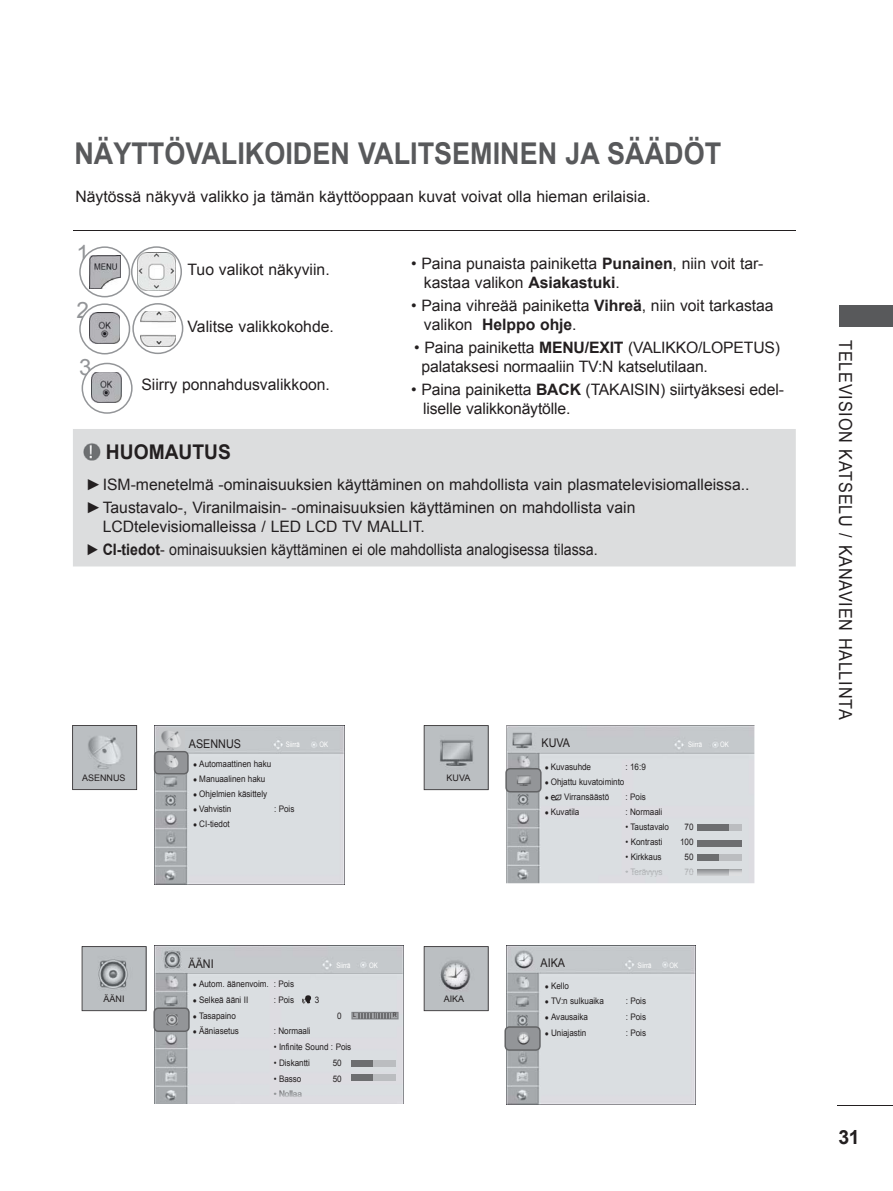
<style>
.page{position:relative;width:893px;height:1191px;background:#fff}
.page>*{position:absolute;margin:0;border:0;box-sizing:border-box;transform-origin:0 0}
.t1{font:700 30px "Arial";color:#58595b;scale:.9 1}
.t2{font:22.5px "Arial";color:#939598}
.t3{font:700 20.25px "Arial";color:#231f20;scale:.95 1}
.t4{font:700 19.5px "Arial";color:#231f20}
.t5{font:18px "Arial";letter-spacing:.05em;color:#231f20;scale:.9 1}
.t6{font:15.75px/19.5px "Arial";color:#231f20}
.t7{font:12px "Arial";color:#231f20;scale:.9 1}
.t8{font:9px "Arial";letter-spacing:-.005em;color:#231f20;scale:.9 1}
.t9{font:9px "Arial";letter-spacing:-.005em;color:#231f20}
.t10{font:9px "Arial";color:#acaeb0;scale:.9 1}
.t11{font:9px "Arial";letter-spacing:-.005em;color:#8e9092;scale:.9 1}
.t12{font:7.5px "Arial";color:#fff;scale:.8 1}
.t13{font:6px "Arial";color:#231f20;scale:.9 1}
.s1{font-weight:700}
.s2{font-size:7.5px}
.s3{color:#707274}
.s4{font-family:"LG Display Eng"}
</style>
<div class="page">
<hr style="left:838px;top:1105px;width:55px;height:1px;background:#231f20">
<div style="left:839px;top:305px;width:54px;height:22px;background:#58595b"></div>
<hr style="left:73px;top:230px;width:723px;height:1px;background:#231f20">
<div style="left:73px;top:429px;width:723px;height:137px;background:#dcddde"></div>
<img style="left:80px;top:442px;width:24px;height:24px">
<svg style="left:79px;top:246px;width:103px;height:51px"></svg>
<svg style="left:79px;top:303px;width:104px;height:51px"></svg>
<svg style="left:82px;top:363px;width:51px;height:51px"></svg>
<img style="left:155px;top:725px;width:189px;height:159px">
<img style="left:159px;top:728px;width:25px;height:23px">
<svg style="left:72px;top:725px;width:65px;height:65px"></svg>
<svg style="left:424px;top:725px;width:65px;height:65px"></svg>
<svg style="left:82px;top:946px;width:64px;height:65px"></svg>
<img style="left:506px;top:725px;width:248px;height:158px">
<img style="left:508px;top:728px;width:31px;height:22px">
<div style="left:719px;top:824px;width:23px;height:6px;background:#bbbdc0"></div>
<div style="left:697px;top:854px;width:23px;height:6px;background:#6d6e70"></div>
<div style="left:719px;top:854px;width:23px;height:6px;background:#bbbdc0"></div>
<div style="left:697px;top:824px;width:31px;height:6px;background:#6d6e70"></div>
<div style="left:697px;top:840px;width:45px;height:6px;background:#6d6e70"></div>
<img style="left:728px;top:869px;width:14px;height:6px">
<svg style="left:697px;top:869px;width:31px;height:6px"></svg>
<img style="left:155px;top:945px;width:248px;height:158px">
<img style="left:161px;top:948px;width:20px;height:22px">
<svg style="left:351px;top:1011px;width:48px;height:8px"></svg>
<div style="left:351px;top:1060px;width:23px;height:6px;background:#6d6e70"></div>
<div style="left:373px;top:1060px;width:23px;height:6px;background:#bbbdc0"></div>
<div style="left:351px;top:1074px;width:23px;height:6px;background:#6d6e70"></div>
<div style="left:373px;top:1074px;width:23px;height:6px;background:#bbbdc0"></div>
<svg style="left:302px;top:995px;width:9px;height:8px"></svg>
<svg style="left:424px;top:946px;width:65px;height:65px"></svg>
<img style="left:507px;top:945px;width:189px;height:159px">
<img style="left:511px;top:949px;width:25px;height:21px">
<svg style="left:154px;top:751px;width:35px;height:23px"></svg>
<svg style="left:505px;top:768px;width:37px;height:24px"></svg>
<svg style="left:153px;top:1007px;width:37px;height:25px"></svg>
<svg style="left:504px;top:1026px;width:37px;height:24px"></svg>
<h1 class="t1" style="left:74px;top:137px;width:720px">NÄYTTÖVALIKOIDEN VALITSEMINEN JA SÄÄDÖT</h1>
<p class="t6" style="left:75px;top:187px;width:577px">Näytössä näkyvä valikko ja tämän käyttöoppaan kuvat voivat olla hieman erilaisia.</p>
<h2 class="t2" style="left:77px;top:241px;width:14px">1</h2>
<h2 class="t2" style="left:77px;top:298px;width:14px">2</h2>
<h2 class="t2" style="left:79px;top:355px;width:14px">3</h2>
<p class="t6" style="left:188px;top:259px;width:144px">Tuo valikot näkyviin.</p>
<p class="t6" style="left:188px;top:316px;width:148px">Valitse valikkokohde.</p>
<p class="t6" style="left:141px;top:375px;width:190px">Siirry ponnahdusvalikkoon.</p>
<p class="t6" style="left:424px;top:254px;width:341px;text-indent:-13px">• Paina punaista painiketta <span class="s1">Punainen</span>, niin voit tar&shy;kastaa valikon <span class="s1">Asiakastuki</span>.</p>
<p class="t6" style="left:424px;top:296px;width:351px;text-indent:-13px">• Paina vihreää painiketta <span class="s1">Vihreä</span>, niin voit tarkastaa valikon <span class="s1">Helppo ohje</span>.</p>
<p class="t6" style="left:422px;top:338px;width:360px;text-indent:-7px">• Paina painiketta <span class="s1">MENU/EXIT</span> (VALIKKO/LOPETUS) palataksesi normaaliin TV:N katselutilaan.</p>
<p class="t6" style="left:423px;top:380px;width:362px;text-indent:-12px">• Paina painiketta <span class="s1">BACK</span> (TAKAISIN) siirtyäksesi edel&shy;liselle valikkonäytölle.</p>
<p class="t3" style="left:106px;top:441px;width:133px">HUOMAUTUS</p>
<p class="t6" style="left:86px;top:474px;width:665px;line-height:22.5px">►ISM-menetelmä -ominaisuuksien käyttäminen on mahdollista vain plasmatelevisiomalleissa.. ►Taustavalo-, Viranilmaisin- -ominaisuuksien käyttäminen on mahdollista vain</p>
<p class="t6" style="left:86px;top:515px;width:514px;line-height:22.5px;text-indent:17px">LCDtelevisiomalleissa / LED LCD TV MALLIT.<br>► <span class="s1">CI-tiedot</span>- ominaisuuksien käyttäminen ei ole mahdollista analogisessa tilassa.</p>
<p class="t7" style="left:189px;top:737px;width:60px">ASENNUS</p>
<p class="t12" style="left:286px;top:740px;width:19px">Siirrä</p>
<p class="t12" style="left:319px;top:740px;width:12px">OK</p>
<p class="t8" style="left:193px;top:759px;width:88px"><span class="s2">●</span> Automaattinen haku</p>
<p class="t8" style="left:193px;top:774px;width:82px"><span class="s2">●</span> Manuaalinen haku</p>
<p class="t8" style="left:193px;top:789px;width:84px"><span class="s2">●</span> Ohjelmien käsittely</p>
<p class="t8" style="left:193px;top:804px;width:44px"><span class="s2">●</span> Vahvistin</p>
<p class="t8" style="left:274px;top:804px;width:24px">: Pois</p>
<p class="t8" style="left:193px;top:819px;width:42px"><span class="s2">●</span> CI-tiedot</p>
<p class="t9" style="left:82px;top:773px;width:45px">ASENNUS</p>
<p class="t9" style="left:447px;top:773px;width:25px">KUVA</p>
<p class="t9" style="left:104px;top:994px;width:23px">ÄÄNI</p>
<p class="t7" style="left:189px;top:957px;width:30px">ÄÄNI</p>
<p class="t12" style="left:336px;top:960px;width:19px">Siirrä</p>
<p class="t12" style="left:369px;top:961px;width:12px">OK</p>
<p class="t8" style="left:193px;top:979px;width:114px"><span class="s2">●</span> Autom. äänenvoim. : Pois</p>
<p class="t8" style="left:193px;top:994px;width:63px"><span class="s2">●</span> Selkeä ääni II</p>
<p class="t8" style="left:274px;top:994px;width:24px">: Pois</p>
<p class="t8" style="left:315px;top:994px;width:7px">3</p>
<p class="t8" style="left:193px;top:1010px;width:49px"><span class="s2">●</span> Tasapaino</p>
<p class="t8" style="left:337px;top:1010px;width:7px">0</p>
<p class="t8" style="left:193px;top:1026px;width:53px"><span class="s2">●</span> Ääniasetus</p>
<p class="t8" style="left:274px;top:1026px;width:43px">: Normaali</p>
<p class="t8" style="left:274px;top:1042px;width:88px">• Infinite Sound : Pois</p>
<p class="t8" style="left:274px;top:1057px;width:42px">• Diskantti</p>
<p class="t8" style="left:333px;top:1057px;width:11px">50</p>
<p class="t8" style="left:274px;top:1073px;width:32px">• Basso</p>
<p class="t8" style="left:333px;top:1073px;width:11px">50</p>
<p class="t11" style="left:274px;top:1089px;width:33px">• No<span class="s3">ll</span>aa</p>
<p class="t13" style="left:353px;top:1012px;width:5px">L</p>
<p class="t13" style="left:393px;top:1012px;width:6px">R</p>
<p class="t9" style="left:444px;top:994px;width:22px">AIKA</p>
<p class="t7" style="left:542px;top:736px;width:33px">KUVA</p>
<p class="t12" style="left:688px;top:740px;width:19px">Siirrä</p>
<p class="t12" style="left:720px;top:740px;width:12px">OK</p>
<p class="t8" style="left:545px;top:762px;width:53px"><span class="s2">●</span> Kuvasuhde</p>
<p class="t8" style="left:625px;top:762px;width:24px">: 16:9</p>
<p class="t8" style="left:545px;top:777px;width:90px"><span class="s2">●</span> Ohjattu kuvatoiminto</p>
<p class="t8" style="left:545px;top:792px;width:73px"><span class="s2">●</span> <span class="s4">ꕊ</span> Virransäästö</p>
<p class="t8" style="left:625px;top:792px;width:24px">: Pois</p>
<p class="t8" style="left:545px;top:807px;width:40px"><span class="s2">●</span> Kuvatila</p>
<p class="t8" style="left:625px;top:807px;width:43px">: Normaali</p>
<p class="t8" style="left:625px;top:822px;width:50px">• Taustavalo</p>
<p class="t8" style="left:684px;top:822px;width:11px">70</p>
<p class="t8" style="left:625px;top:837px;width:43px">• Kontrasti</p>
<p class="t8" style="left:680px;top:837px;width:16px">100</p>
<p class="t8" style="left:625px;top:852px;width:42px">• Kirkkaus</p>
<p class="t8" style="left:684px;top:852px;width:11px">50</p>
<p class="t10" style="left:625px;top:867px;width:43px">• Terävyys</p>
<p class="t10" style="left:684px;top:867px;width:11px">70</p>
<p class="t7" style="left:540px;top:955px;width:29px">AIKA</p>
<p class="t12" style="left:637px;top:961px;width:19px">Siirrä</p>
<p class="t12" style="left:670px;top:961px;width:12px">OK</p>
<p class="t8" style="left:545px;top:980px;width:28px"><span class="s2">●</span> Kello</p>
<p class="t8" style="left:545px;top:996px;width:67px"><span class="s2">●</span> TV:n sulkuaika</p>
<p class="t8" style="left:626px;top:996px;width:24px">: Pois</p>
<p class="t8" style="left:545px;top:1012px;width:49px"><span class="s2">●</span> Avausaika</p>
<p class="t8" style="left:626px;top:1012px;width:24px">: Pois</p>
<p class="t8" style="left:545px;top:1027px;width:48px"><span class="s2">●</span> Uniajastin</p>
<p class="t8" style="left:626px;top:1027px;width:24px">: Pois</p>
<p class="t5" style="left:855px;top:340px;width:423px;rotate:90deg">TELEVISION KATSELU / KANAVIEN HALLINTA</p>
<p class="t4" style="left:838px;top:1126px;width:23px">31</p>
</div>
